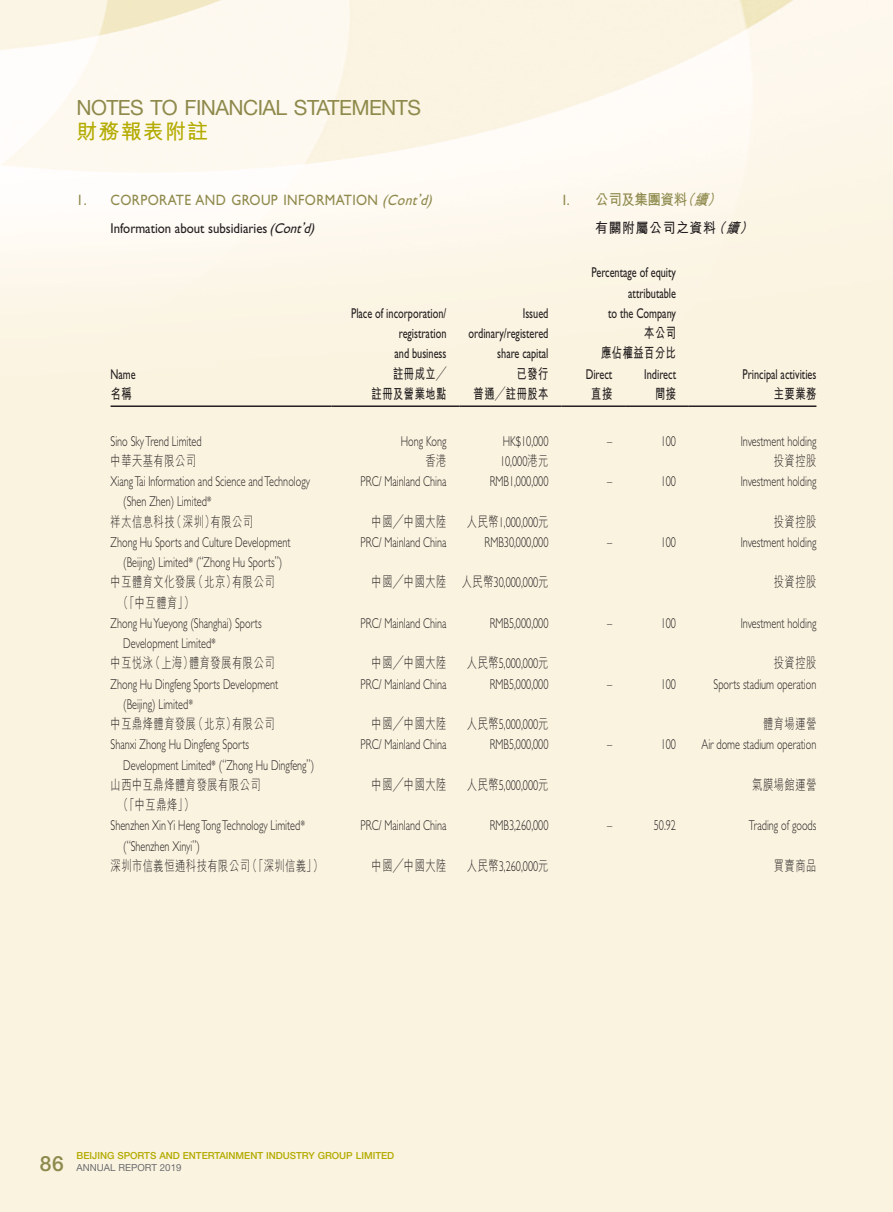
<style>
.page{position:relative;width:893px;height:1212px;background:#fff}
.page>*{position:absolute;margin:0;border:0;box-sizing:border-box;transform-origin:0 0}
.t1{font:21px "Helvetica Neue LT Std";letter-spacing:-.03em;color:#8e8a4c}
.t2{font:700 21px "M Hei HK";letter-spacing:.055em;color:#b3ab00}
.Heading_1{font:15px "Gill Sans Std";letter-spacing:.03em;color:#8e8a4c;scale:.9 1}
.C_Heading_1{font:700 15px "M Hei HK";letter-spacing:-.035em;color:#8e8a4c;scale:.9 1}
.Body_Text{font:300 14.25px/20.2px "Gill Sans Std";color:#231f20;scale:.72 1}
.Body_Text-2{font:300 14.25px/20.2px "M Hei HK";letter-spacing:.05em;color:#231f20;scale:.72 1}
.Body_Text-3{font:14.25px "Gill Sans Std";color:#231f20;scale:.72 1}
.Body_Text-4{font:700 14.25px "M Hei HK";letter-spacing:.05em;color:#231f20;scale:.72 1}
.Heading_2{font:14.25px "Gill Sans Std";color:#231f20;scale:.9 1}
.C_Heading_2{font:700 14.25px "M Hei HK";letter-spacing:.05em;color:#231f20;scale:.9 1}
.t3{font:500 9.75px/12px "Helvetica Neue LT Std";color:#b3ab00}
.s1{font-style:italic}
.s2{font-family:"Gill Sans Std";font-weight:400}
.s3{font-family:"M Hei HK"}
.s4{font-size:21px;color:#8e8a4c}
.s5{font-weight:400;color:#6c6d70}
</style>
<div class="page">
<hr style="left:111px;top:405px;width:221px;height:2px;background:#231f20">
<hr style="left:332px;top:405px;width:127px;height:2px;background:#231f20">
<hr style="left:459px;top:405px;width:102px;height:2px;background:#231f20">
<hr style="left:561px;top:405px;width:64px;height:2px;background:#231f20">
<hr style="left:625px;top:405px;width:64px;height:2px;background:#231f20">
<hr style="left:689px;top:405px;width:127px;height:2px;background:#231f20">
<p class="t1" style="left:77px;top:95px;width:346px">NOTES TO FINANCIAL STATEMENTS</p>
<p class="t2" style="left:77px;top:116px;width:133px">財務報表附註</p>
<p class="Heading_1" style="left:77px;top:191px;width:401px">1. CORPORATE AND GROUP INFORMATION <span class="s1">(Cont’d)</span></p>
<p class="Heading_2" style="left:111px;top:220px;width:232px">Information about subsidiaries <span class="s1">(Cont’d)</span></p>
<p class="Body_Text-3" style="left:111px;top:366px;width:37px">Name</p>
<p class="Body_Text-4" style="left:111px;top:383px;width:31px">名稱</p>
<p class="Body_Text-3" style="left:351px;top:305px;width:134px">Place of incorporation/</p>
<p class="Body_Text-3" style="left:399px;top:325px;width:68px">registration</p>
<p class="Body_Text-3" style="left:394px;top:345px;width:74px">and business</p>
<p class="Body_Text-4" style="left:393px;top:363px;width:76px">註冊成立╱</p>
<p class="Body_Text-4" style="left:372px;top:383px;width:106px">註冊及營業地點</p>
<p class="Body_Text-3" style="left:523px;top:305px;width:37px">Issued</p>
<p class="Body_Text-3" style="left:469px;top:325px;width:113px">ordinary/registered</p>
<p class="Body_Text-3" style="left:497px;top:345px;width:73px">share capital</p>
<p class="Body_Text-4" style="left:517px;top:363px;width:46px">已發行</p>
<p class="Body_Text-4" style="left:474px;top:383px;width:106px">普通╱註冊股本</p>
<p class="C_Heading_1" style="left:561px;top:188px;width:184px"><span class="s2">1.</span> 公司及集團資料<span class="s1">（續）</span></p>
<p class="C_Heading_2" style="left:595px;top:217px;width:181px">有關附屬公司之資料<span class="s1">（續）</span></p>
<p class="Body_Text-3" style="left:591px;top:264px;width:119px">Percentage of equity</p>
<p class="Body_Text-3" style="left:628px;top:285px;width:68px">attributable</p>
<p class="Body_Text-3" style="left:608px;top:305px;width:96px">to the Company</p>
<p class="Body_Text-4" style="left:644px;top:322px;width:46px">本公司</p>
<p class="Body_Text-4" style="left:601px;top:343px;width:106px">應佔權益百分比</p>
<p class="Body_Text-3" style="left:586px;top:366px;width:38px">Direct</p>
<p class="Body_Text-3" style="left:644px;top:366px;width:46px">Indirect</p>
<p class="Body_Text-4" style="left:591px;top:383px;width:31px">直接</p>
<p class="Body_Text-4" style="left:655px;top:383px;width:31px">間接</p>
<p class="Body_Text-3" style="left:743px;top:366px;width:104px">Principal activities</p>
<p class="Body_Text-4" style="left:774px;top:383px;width:61px">主要業務</p>
<p class="Body_Text" style="left:111px;top:431px;width:128px">Sino Sky Trend Limited</p>
<p class="Body_Text" style="left:401px;top:431px;width:65px">Hong Kong</p>
<p class="Body_Text" style="left:503px;top:431px;width:65px">HK$10,000</p>
<p class="Body_Text" style="left:607px;top:431px;width:9px">–</p>
<p class="Body_Text" style="left:661px;top:431px;width:23px">100</p>
<p class="Body_Text" style="left:741px;top:431px;width:107px">Investment holding</p>
<p class="Body_Text-2" style="left:111px;top:450px;width:120px">中華天基有限公司</p>
<p class="Body_Text-2" style="left:425px;top:450px;width:31px">香港</p>
<p class="Body_Text" style="left:500px;top:451px;width:69px">10,000<span class="s3">港元</span></p>
<p class="Body_Text-2" style="left:774px;top:450px;width:61px">投資控股</p>
<p class="Body_Text" style="left:123px;top:471px;width:261px;text-indent:-13px">Xiang Tai Information and Science and Technology (Shen Zhen) Limited*</p>
<p class="Body_Text" style="left:361px;top:471px;width:121px">PRC/ Mainland China</p>
<p class="Body_Text" style="left:490px;top:471px;width:83px">RMB1,000,000</p>
<p class="Body_Text" style="left:607px;top:471px;width:9px">–</p>
<p class="Body_Text" style="left:661px;top:471px;width:23px">100</p>
<p class="Body_Text" style="left:741px;top:471px;width:107px">Investment holding</p>
<p class="Body_Text-2" style="left:111px;top:511px;width:200px">祥太信息科技（深圳）有限公司</p>
<p class="Body_Text-2" style="left:372px;top:511px;width:106px">中國╱中國大陸</p>
<p class="Body_Text" style="left:467px;top:512px;width:115px"><span class="s3">人民幣</span>1,000,000<span class="s3">元</span></p>
<p class="Body_Text-2" style="left:774px;top:511px;width:61px">投資控股</p>
<p class="Body_Text" style="left:111px;top:532px;width:252px;text-align:center">Zhong Hu Sports and Culture Development (Beijing) Limited* (“Zhong Hu Sports”)</p>
<p class="Body_Text" style="left:361px;top:532px;width:121px">PRC/ Mainland China</p>
<p class="Body_Text" style="left:484px;top:532px;width:90px">RMB30,000,000</p>
<p class="Body_Text" style="left:607px;top:532px;width:9px">–</p>
<p class="Body_Text" style="left:661px;top:532px;width:23px">100</p>
<p class="Body_Text" style="left:741px;top:532px;width:107px">Investment holding</p>
<p class="Body_Text-2" style="left:118px;top:572px;width:219px;text-indent:-8px">中互體育文化發展（北京）有限公司（「中互體育」）</p>
<p class="Body_Text-2" style="left:372px;top:572px;width:106px">中國╱中國大陸</p>
<p class="Body_Text" style="left:462px;top:573px;width:122px"><span class="s3">人民幣</span>30,000,000<span class="s3">元</span></p>
<p class="Body_Text-2" style="left:774px;top:572px;width:61px">投資控股</p>
<p class="Body_Text" style="left:123px;top:613px;width:194px;text-indent:-13px">Zhong Hu Yueyong (Shanghai) Sports<br>Development Limited*</p>
<p class="Body_Text" style="left:361px;top:613px;width:121px">PRC/ Mainland China</p>
<p class="Body_Text" style="left:490px;top:613px;width:83px">RMB5,000,000</p>
<p class="Body_Text" style="left:607px;top:613px;width:9px">–</p>
<p class="Body_Text" style="left:661px;top:613px;width:23px">100</p>
<p class="Body_Text" style="left:741px;top:613px;width:107px">Investment holding</p>
<p class="Body_Text-2" style="left:111px;top:653px;width:230px">中互悅泳（上海）體育發展有限公司</p>
<p class="Body_Text-2" style="left:372px;top:653px;width:106px">中國╱中國大陸</p>
<p class="Body_Text" style="left:467px;top:654px;width:115px"><span class="s3">人民幣</span>5,000,000<span class="s3">元</span></p>
<p class="Body_Text-2" style="left:774px;top:653px;width:61px">投資控股</p>
<p class="Body_Text" style="left:123px;top:674px;width:217px;text-indent:-13px">Zhong Hu Dingfeng Sports Development (Beijing) Limited*</p>
<p class="Body_Text" style="left:361px;top:674px;width:121px">PRC/ Mainland China</p>
<p class="Body_Text" style="left:490px;top:674px;width:83px">RMB5,000,000</p>
<p class="Body_Text" style="left:607px;top:674px;width:9px">–</p>
<p class="Body_Text" style="left:661px;top:674px;width:23px">100</p>
<p class="Body_Text" style="left:714px;top:674px;width:144px">Sports stadium operation</p>
<p class="Body_Text-2" style="left:111px;top:714px;width:229px">中互鼎烽體育發展（北京）有限公司</p>
<p class="Body_Text-2" style="left:372px;top:714px;width:106px">中國╱中國大陸</p>
<p class="Body_Text" style="left:467px;top:714px;width:115px"><span class="s3">人民幣</span>5,000,000<span class="s3">元</span></p>
<p class="Body_Text-2" style="left:763px;top:714px;width:76px">體育場運營</p>
<p class="Body_Text" style="left:123px;top:735px;width:267px;text-indent:-13px">Shanxi Zhong Hu Dingfeng Sports<br>Development Limited* (“Zhong Hu Dingfeng”)</p>
<p class="Body_Text" style="left:361px;top:735px;width:121px">PRC/ Mainland China</p>
<p class="Body_Text" style="left:490px;top:735px;width:83px">RMB5,000,000</p>
<p class="Body_Text" style="left:607px;top:735px;width:9px">–</p>
<p class="Body_Text" style="left:661px;top:735px;width:23px">100</p>
<p class="Body_Text" style="left:701px;top:735px;width:161px">Air dome stadium operation</p>
<p class="Body_Text-2" style="left:118px;top:774px;width:200px;text-indent:-8px">山西中互鼎烽體育發展有限公司（「中互鼎烽」）</p>
<p class="Body_Text-2" style="left:372px;top:774px;width:106px">中國╱中國大陸</p>
<p class="Body_Text" style="left:467px;top:775px;width:115px"><span class="s3">人民幣</span>5,000,000<span class="s3">元</span></p>
<p class="Body_Text-2" style="left:752px;top:774px;width:91px">氣膜場館運營</p>
<p class="Body_Text" style="left:123px;top:816px;width:254px;text-indent:-13px">Shenzhen Xin Yi Heng Tong Technology Limited* (“Shenzhen Xinyi”)</p>
<p class="Body_Text" style="left:361px;top:816px;width:121px">PRC/ Mainland China</p>
<p class="Body_Text" style="left:490px;top:816px;width:83px">RMB3,260,000</p>
<p class="Body_Text" style="left:607px;top:816px;width:9px">–</p>
<p class="Body_Text" style="left:654px;top:816px;width:33px">50.92</p>
<p class="Body_Text" style="left:749px;top:816px;width:95px">Trading of goods</p>
<p class="Body_Text-2" style="left:111px;top:855px;width:296px">深圳市信義恒通科技有限公司（「深圳信義」）</p>
<p class="Body_Text-2" style="left:372px;top:855px;width:106px">中國╱中國大陸</p>
<p class="Body_Text" style="left:467px;top:856px;width:115px"><span class="s3">人民幣</span>3,260,000<span class="s3">元</span></p>
<p class="Body_Text-2" style="left:774px;top:855px;width:61px">買賣商品</p>
<p class="t3" style="left:40px;top:1149px;width:356px;text-indent:37px">BEIJING SPORTS AND ENTERTAINMENT INDUSTRY GROUP LIMITED<br><span class="s4">86</span> <span class="s5">ANNUAL REPORT 2019</span></p>
</div>
